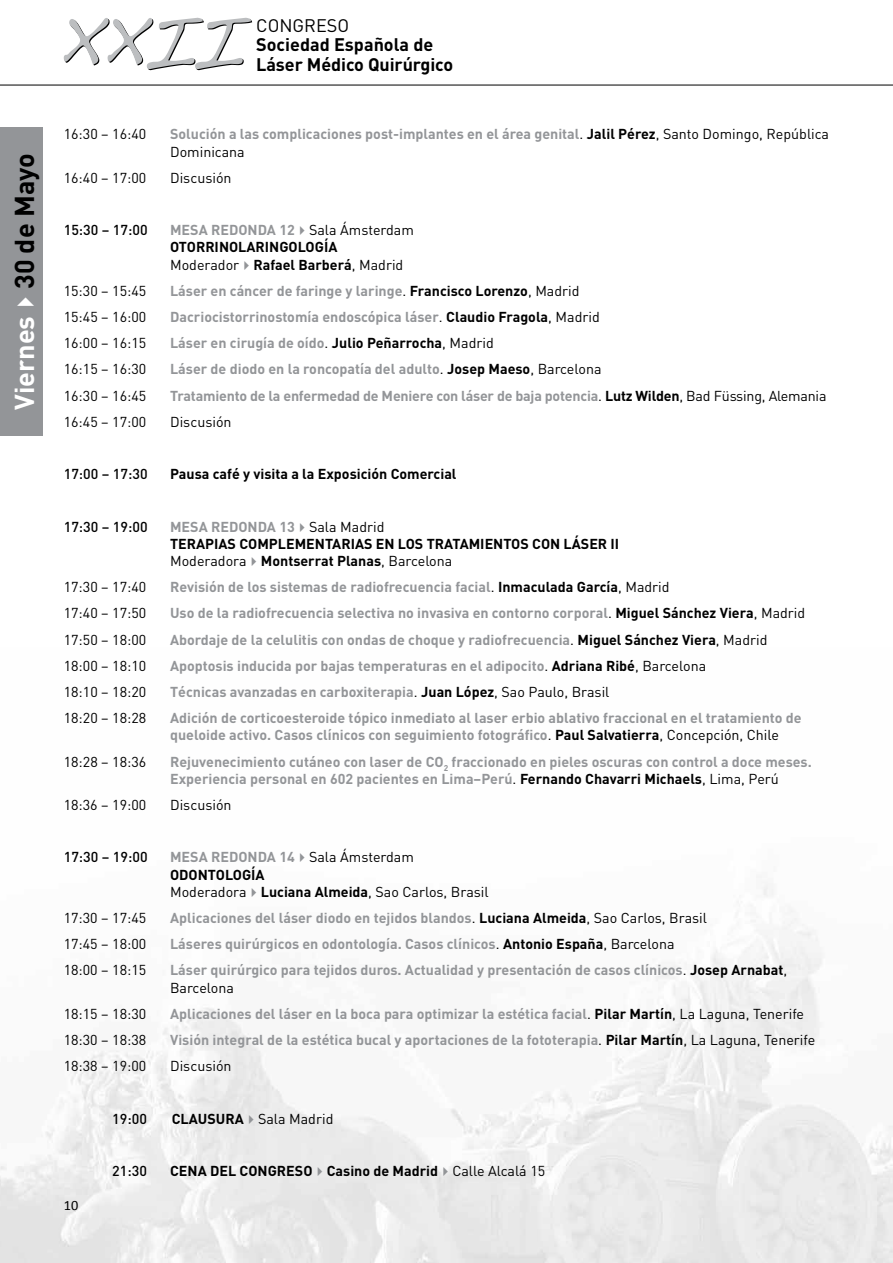
<style>
.page{position:relative;width:893px;height:1263px;background:#fff}
.page>*{position:absolute;margin:0;border:0;box-sizing:border-box;transform-origin:0 0}
.t1{font:700 27px "DIN";color:#000}
.t2{font:700 18px/19.5px "DIN";letter-spacing:-.005em;color:#000}
.t3{font:18px "DIN";color:#000}
.t4{font:700 14.25px/17.2px "DIN";color:#939598}
.t5{font:14.25px/17.2px "DIN";color:#000}
.t6{font:700 14.25px/17.2px "DIN";color:#000}
.t7{font:500 14.25px "DIN";color:#000}
.t8{font:14.25px "Calibri";color:#000}
.s1{color:#fff}
.s2{font-weight:400;color:#000}
.s3{color:#000}
.s4{font-weight:700;color:#939598}
.s5{color:#939598}
.s6{font-weight:400}
.s7{font-weight:700}
</style>
<div class="page">
<svg style="left:64px;top:18px;width:188px;height:52px"></svg>
<hr style="left:0;top:85px;width:893px;height:1px;background:#000">
<div style="left:0;top:128px;width:43px;height:308px;background:#939598"></div>
<h1 class="t1" style="left:7px;top:410px;width:258px;rotate:-90deg"><span class="s1">Viernes✔</span>30 de Mayo</h1>
<p class="t3" style="left:256px;top:14px;width:94px">CONGRESO</p>
<p class="t2" style="left:256px;top:34px;width:199px">Sociedad Española de<br>Láser Médico Quirúrgico</p>
<p class="t5" style="left:64px;top:125px;width:84px">16:30 – 16:40</p>
<p class="t4" style="left:170px;top:125px;width:660px">Solución a las complicaciones post-implantes en el área genital<span class="s2">.</span> <span class="s3">Jalil Pérez</span><span class="s2">, Santo Domingo, República<br>Dominicana</span></p>
<p class="t5" style="left:64px;top:169px;width:84px">16:40 – 17:00</p>
<p class="t5" style="left:170px;top:169px;width:63px">Discusión</p>
<p class="t7" style="left:64px;top:221px;width:85px">15:30 – 17:00</p>
<p class="t4" style="left:170px;top:221px;width:70px">MESA REDONDA</p>
<p class="t5" style="left:279px;top:221px;width:136px"><span class="s4">12</span><span class="s5">✔</span>Sala Ámsterdam</p>
<p class="t6" style="left:170px;top:238px;width:10px">OTO</p>
<p class="t6" style="left:196px;top:238px;width:84px">RRINOLARINGO</p>
<p class="t6" style="left:170px;top:238px;width:235px;text-indent:128px">LOG ÍA<br><span class="s6">Moderador</span><span class="s5">✔</span>Rafael Barberá<span class="s6">, Madrid</span></p>
<p class="t5" style="left:64px;top:282px;width:84px">15:30 – 15:45</p>
<p class="t4" style="left:170px;top:281px;width:411px">Láser en cáncer de faringe y laringe<span class="s2">.</span> <span class="s3">Francisco Lorenzo</span><span class="s2">, Madrid</span></p>
<p class="t5" style="left:64px;top:308px;width:84px">15:45 – 16:00</p>
<p class="t4" style="left:170px;top:308px;width:431px">Dacriocistorrinostomía endoscópica láser<span class="s2">.</span> <span class="s3">Claudio Fragola</span><span class="s2">, Madrid</span></p>
<p class="t5" style="left:64px;top:334px;width:84px">16:00 – 16:15</p>
<p class="t4" style="left:170px;top:334px;width:325px">Láser en cirugía de oído<span class="s2">.</span> <span class="s3">Julio Peñarrocha</span><span class="s2">, Madrid</span></p>
<p class="t5" style="left:64px;top:360px;width:84px">16:15 – 16:30</p>
<p class="t4" style="left:170px;top:360px;width:433px">Láser de diodo en la roncopatía del adulto<span class="s2">.</span> <span class="s3">Josep Maeso</span><span class="s2">, Barcelona</span></p>
<p class="t5" style="left:64px;top:387px;width:84px">16:30 – 16:45</p>
<p class="t4" style="left:170px;top:386px;width:658px">Tratamiento de la enfermedad de Meniere con láser de baja potencia<span class="s2">.</span> <span class="s3">Lutz Wilden</span><span class="s2">, Bad Füssing, Alemania</span></p>
<p class="t5" style="left:64px;top:413px;width:84px">16:45 – 17:00</p>
<p class="t5" style="left:170px;top:413px;width:63px">Discusión</p>
<p class="t7" style="left:64px;top:465px;width:85px">17:00 – 17:30</p>
<p class="t6" style="left:170px;top:465px;width:288px">Pausa café y visita a la Exposición Comercial</p>
<p class="t7" style="left:64px;top:517px;width:85px">17:30 – 19:00</p>
<p class="t4" style="left:170px;top:517px;width:70px">MESA REDONDA</p>
<p class="t6" style="left:170px;top:517px;width:216px;text-indent:109px"><span class="s5">13✔</span><span class="s6">Sala Madrid<br></span>TERAPIAS COMPLEMENTA</p>
<p class="t6" style="left:341px;top:534px;width:162px">RIAS EN LOS TRATAMIENTO</p>
<p class="t6" style="left:520px;top:534px;width:100px">S CON LÁSER II</p>
<p class="t5" style="left:170px;top:552px;width:284px">Moderadora<span class="s5">✔</span><span class="s7">Montserrat Planas</span>, Barcelona</p>
<p class="t5" style="left:64px;top:578px;width:84px">17:30 – 17:40</p>
<p class="t4" style="left:170px;top:578px;width:501px">Revisión de los sistemas de radiofrecuencia facial<span class="s2">.</span> <span class="s3">Inmaculada García</span><span class="s2">, Madrid</span></p>
<p class="t5" style="left:64px;top:604px;width:84px">17:40 – 17:50</p>
<p class="t4" style="left:170px;top:604px;width:637px">Uso de la radiofrecuencia selectiva no invasiva en contorno corporal<span class="s2">.</span> <span class="s3">Miguel Sánchez Viera</span><span class="s2">, Madrid</span></p>
<p class="t5" style="left:64px;top:630px;width:84px">17:50 – 18:00</p>
<p class="t4" style="left:170px;top:630px;width:599px">Abordaje de la celulitis con ondas de choque y radiofrecuencia<span class="s2">.</span> <span class="s3">Miguel Sánchez Viera</span><span class="s2">, Madrid</span></p>
<p class="t5" style="left:64px;top:657px;width:84px">18:00 – 18:10</p>
<p class="t4" style="left:170px;top:656px;width:538px">Apoptosis inducida por bajas temperaturas en el adipocito<span class="s2">.</span> <span class="s3">Adriana Ribé</span><span class="s2">, Barcelona</span></p>
<p class="t5" style="left:64px;top:683px;width:84px">18:10 – 18:20</p>
<p class="t4" style="left:170px;top:682px;width:441px">Técnicas avanzadas en carboxiterapia<span class="s2">.</span> <span class="s3">Juan López</span><span class="s2">, Sao Paulo, Brasil</span></p>
<p class="t5" style="left:64px;top:709px;width:84px">18:20 – 18:28</p>
<p class="t4" style="left:170px;top:709px;width:633px">Adición de corticoesteroide tópico inmediato al laser erbio ablativo fraccional en el tratamiento de queloide activo. Casos clínicos con seguimiento fotográfico<span class="s2">.</span> <span class="s3">Paul Salvatierra</span><span class="s2">, Concepción, Chile</span></p>
<p class="t5" style="left:64px;top:752px;width:84px">18:28 – 18:36</p>
<p class="t4" style="left:170px;top:752px;width:643px">Rejuvenecimiento cutáneo con laser de CO <sub>2</sub> fraccionado en pieles oscuras con control a doce meses.<br>Experiencia personal en 602 pacientes en Lima–Perú<span class="s2">.</span> <span class="s3">Fernando Chavarri Michaels</span><span class="s2">, Lima, Perú</span></p>
<p class="t5" style="left:64px;top:796px;width:84px">18:36 – 19:00</p>
<p class="t5" style="left:170px;top:796px;width:63px">Discusión</p>
<p class="t7" style="left:64px;top:848px;width:85px">17:30 – 19:00</p>
<p class="t4" style="left:170px;top:848px;width:70px">MESA REDONDA</p>
<p class="t5" style="left:279px;top:848px;width:136px"><span class="s4">14</span><span class="s5">✔</span>Sala Ámsterdam</p>
<p class="t6" style="left:170px;top:865px;width:10px">ODONTO</p>
<p class="t5" style="left:170px;top:866px;width:320px;text-indent:55px"><span class="s7">LOG ÍA<br></span>Moderadora<span class="s5">✔</span><span class="s7">Luciana Almeida</span>, Sao Carlos, Brasil</p>
<p class="t5" style="left:64px;top:909px;width:84px">17:30 – 17:45</p>
<p class="t4" style="left:170px;top:909px;width:538px">Aplicaciones del láser diodo en tejidos blandos<span class="s2">.</span> <span class="s3">Luciana Almeida</span><span class="s2">, Sao Carlos, Brasil</span></p>
<p class="t5" style="left:64px;top:935px;width:84px">17:45 – 18:00</p>
<p class="t4" style="left:170px;top:935px;width:506px">Láseres quirúrgicos en odontología. Casos clínicos<span class="s2">.</span> <span class="s3">Antonio España</span><span class="s2">, Barcelona</span></p>
<p class="t5" style="left:64px;top:961px;width:84px">18:00 – 18:15</p>
<p class="t4" style="left:170px;top:961px;width:618px">Láser quirúrgico para tejidos duros. Actualidad y presentación de casos clínicos<span class="s2">.</span> <span class="s3">Josep Arnabat</span><span class="s2">,<br>Barcelona</span></p>
<p class="t5" style="left:64px;top:1005px;width:84px">18:15 – 18:30</p>
<p class="t4" style="left:170px;top:1004px;width:636px">Aplicaciones del láser en la boca para optimizar la estética facial<span class="s2">.</span> <span class="s3">Pilar Martín</span><span class="s2">, La Laguna, Tenerife</span></p>
<p class="t5" style="left:64px;top:1031px;width:84px">18:30 – 18:38</p>
<p class="t4" style="left:170px;top:1031px;width:647px">Visión integral de la estética bucal y aportaciones de la fototerapia<span class="s2">.</span> <span class="s3">Pilar Martín</span><span class="s2">, La Laguna, Tenerife</span></p>
<p class="t5" style="left:64px;top:1057px;width:84px">18:38 – 19:00</p>
<p class="t5" style="left:170px;top:1057px;width:63px">Discusión</p>
<p class="t7" style="left:112px;top:1109px;width:36px">19:00</p>
<p class="t5" style="left:172px;top:1109px;width:163px"><span class="s7">CLAUSURA</span><span class="s5">✔</span>Sala Madrid</p>
<p class="t8" style="left:64px;top:1196px;width:16px">10</p>
<p class="t7" style="left:112px;top:1162px;width:36px">21:30</p>
<p class="t6" style="left:170px;top:1161px;width:117px">Cena del Congres</p>
<p class="t6" style="left:303px;top:1161px;width:243px">o<span class="s5">✔</span>Casino de Madrid<span class="s5">✔</span><span class="s6">Calle Alcalá 15</span></p>
</div>
